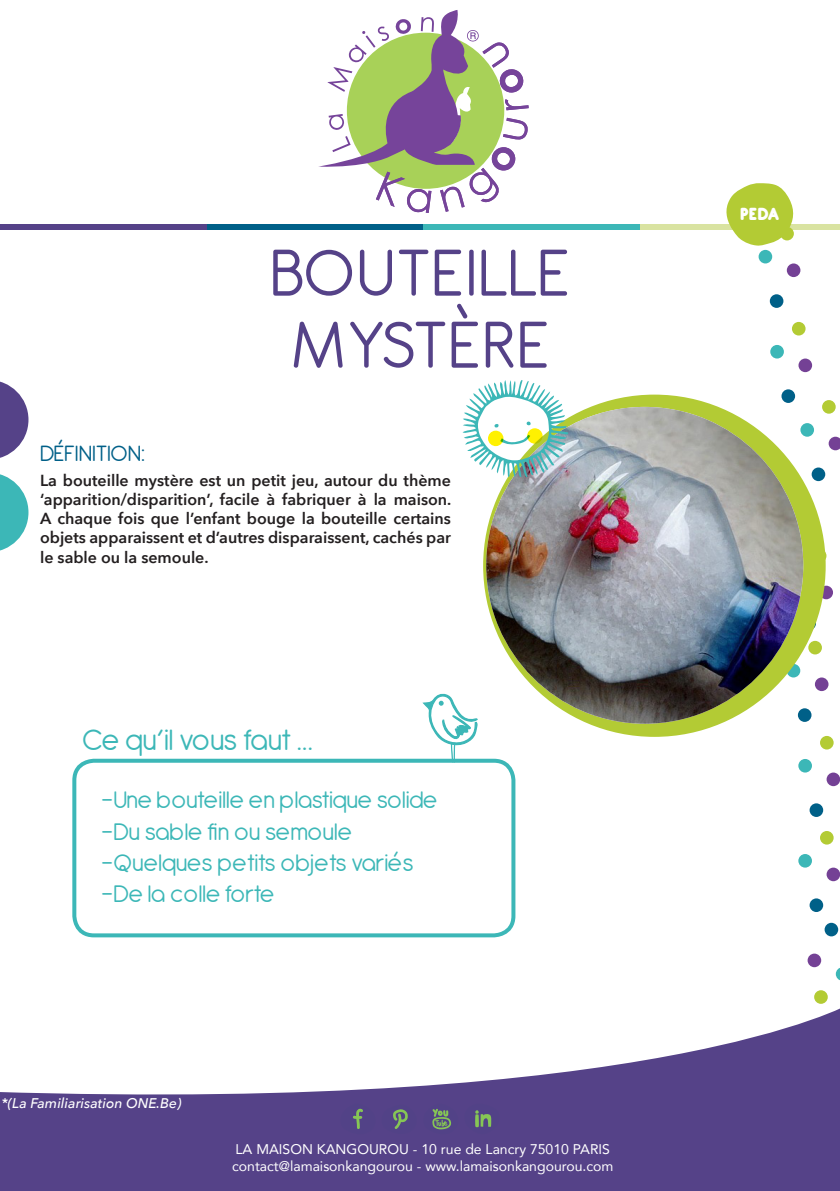
<style>
.page{position:relative;width:840px;height:1191px;background:#fff}
.page>*{position:absolute;margin:0;border:0;box-sizing:border-box;transform-origin:0 0}
.t1{font:72px "Antipasto";letter-spacing:.025em;color:#554288}
.t2{font:32px "Antipasto";letter-spacing:-.03em;color:#3cb7b7}
.t3{font:26px "Antipasto";letter-spacing:-.02em;color:#3cb7b7}
.t4{font:24px "Antipasto";color:#006088}
.t5{font:800 19px "Antipasto";color:#fff}
.t6{font:600 16px/19.2px "Avenir Next";color:#231f20;text-align:justify}
.t7{font:14px "Avenir";color:#fff}
.t8{font:italic 500 14px "Avenir Next";color:#fff}
</style>
<div class="page">
<svg style="left:0;top:1003px;width:839px;height:188px;fill:#554288"></svg>
<div style="left:0;top:224px;width:207px;height:6px;background:#554288"></div>
<div style="left:207px;top:224px;width:216px;height:6px;background:#006088"></div>
<div style="left:423px;top:224px;width:216px;height:6px;background:#3cb7b7"></div>
<div style="left:639px;top:224px;width:200px;height:6px;background:#d9e3a1"></div>
<div style="left:758px;top:250px;width:13px;height:13px;background:#3cb7b7;border-radius:50%"></div>
<div style="left:786px;top:263px;width:14px;height:14px;background:#744195;border-radius:50%"></div>
<div style="left:769px;top:294px;width:14px;height:14px;background:#006088;border-radius:50%"></div>
<div style="left:769px;top:345px;width:14px;height:13px;background:#3cb7b7;border-radius:50%"></div>
<div style="left:791px;top:322px;width:14px;height:13px;background:#b3cb34;border-radius:50%"></div>
<div style="left:798px;top:358px;width:13px;height:14px;background:#744195;border-radius:50%"></div>
<div style="left:781px;top:389px;width:13px;height:14px;background:#006088;border-radius:50%"></div>
<div style="left:800px;top:423px;width:13px;height:14px;background:#3cb7b7;border-radius:50%"></div>
<div style="left:821px;top:400px;width:14px;height:14px;background:#b3cb34;border-radius:50%"></div>
<svg style="left:828px;top:437px;width:11px;height:13px"></svg>
<div style="left:811px;top:467px;width:13px;height:14px;background:#006088;border-radius:50%"></div>
<div style="left:812px;top:549px;width:14px;height:13px;background:#b3cb34;border-radius:50%"></div>
<svg style="left:819px;top:585px;width:13px;height:14px"></svg>
<div style="left:802px;top:616px;width:13px;height:14px;background:#a1c03c;border-radius:50%"></div>
<div style="left:786px;top:664px;width:13px;height:13px;background:#3cb7b7;border-radius:50%"></div>
<div style="left:807px;top:641px;width:14px;height:13px;background:#b3cb34;border-radius:50%"></div>
<div style="left:814px;top:677px;width:14px;height:14px;background:#744195;border-radius:50%"></div>
<div style="left:797px;top:708px;width:14px;height:14px;background:#006088;border-radius:50%"></div>
<div style="left:797px;top:759px;width:14px;height:13px;background:#3cb7b7;border-radius:50%"></div>
<div style="left:819px;top:736px;width:14px;height:13px;background:#b3cb34;border-radius:50%"></div>
<div style="left:826px;top:772px;width:13px;height:14px;background:#744195;border-radius:50%"></div>
<div style="left:809px;top:803px;width:13px;height:14px;background:#006088;border-radius:50%"></div>
<div style="left:797px;top:854px;width:14px;height:13px;background:#3cb7b7;border-radius:50%"></div>
<div style="left:819px;top:831px;width:14px;height:13px;background:#b3cb34;border-radius:50%"></div>
<div style="left:826px;top:867px;width:13px;height:14px;background:#744195;border-radius:50%"></div>
<div style="left:809px;top:898px;width:13px;height:14px;background:#006088;border-radius:50%"></div>
<svg style="left:835px;top:968px;width:4px;height:12px"></svg>
<div style="left:813px;top:990px;width:14px;height:13px;background:#b3cb34;border-radius:50%"></div>
<div style="left:807px;top:953px;width:13px;height:14px;background:#744195;border-radius:50%"></div>
<div style="left:824px;top:922px;width:13px;height:14px;background:#006088;border-radius:50%"></div>
<div style="left:483px;top:394px;width:342px;height:343px;background:#b3cb34;border-radius:50%"></div>
<img style="left:486px;top:407px;width:316px;height:316px;border-radius:158px">
<svg style="left:726px;top:183px;width:68px;height:63px"></svg>
<svg style="left:422px;top:693px;width:56px;height:65px"></svg>
<svg style="left:0;top:381px;width:28px;height:77px"></svg>
<svg style="left:0;top:474px;width:28px;height:77px"></svg>
<svg style="left:462px;top:380px;width:106px;height:97px"></svg>
<svg style="left:487px;top:430px;width:16px;height:16px"></svg>
<svg style="left:526px;top:428px;width:16px;height:16px"></svg>
<div style="left:72px;top:758px;width:443px;height:179px;border:4px solid #3cb7b7;border-radius:20px"></div>
<svg style="left:318px;top:10px;width:210px;height:203px"></svg>
<svg style="left:339px;top:1103px;width:77px;height:31px"></svg>
<svg style="left:422px;top:1103px;width:36px;height:31px"></svg>
<svg style="left:464px;top:1103px;width:36px;height:31px"></svg>
<p class="t1" style="left:270px;top:213px;width:301px">BOUTEILLE</p>
<p class="t1" style="left:290px;top:285px;width:260px">MYSTÈRE</p>
<p class="t4" style="left:40px;top:433px;width:106px">DÉFINITION:</p>
<p class="t6" style="left:40px;top:470px;width:412px">La bouteille mystère est un petit jeu, autour du thème ‘apparition/disparition’, facile à fabriquer à la maison.<br>A chaque fois que l’enfant bouge la bouteille certains objets apparaissent et d’autres disparaissent, cachés par le sable ou la semoule.</p>
<p class="t2" style="left:82px;top:713px;width:232px">Ce qu’il vous faut ...</p>
<p class="t3" style="left:101px;top:778px;width:337px">-Une bouteille en plastique solide</p>
<p class="t3" style="left:101px;top:810px;width:252px">-Du sable fin ou semoule</p>
<p class="t3" style="left:101px;top:841px;width:314px">-Quelques petits objets variés</p>
<p class="t3" style="left:101px;top:872px;width:175px">-De la colle forte</p>
<p class="t8" style="left:1px;top:1091px;width:181px">*(La Familiarisation ONE.Be)</p>
<p class="t7" style="left:235px;top:1138px;width:376px">LA MAISON KANGOUROU - 10 rue de Lancry 75010 PARIS</p>
<p class="t7" style="left:232px;top:1154px;width:382px">contact@lamaisonkangourou - www.lamaisonkangourou.com</p>
<p class="t5" style="left:739px;top:198px;width:41px">PEDA</p>
</div>
